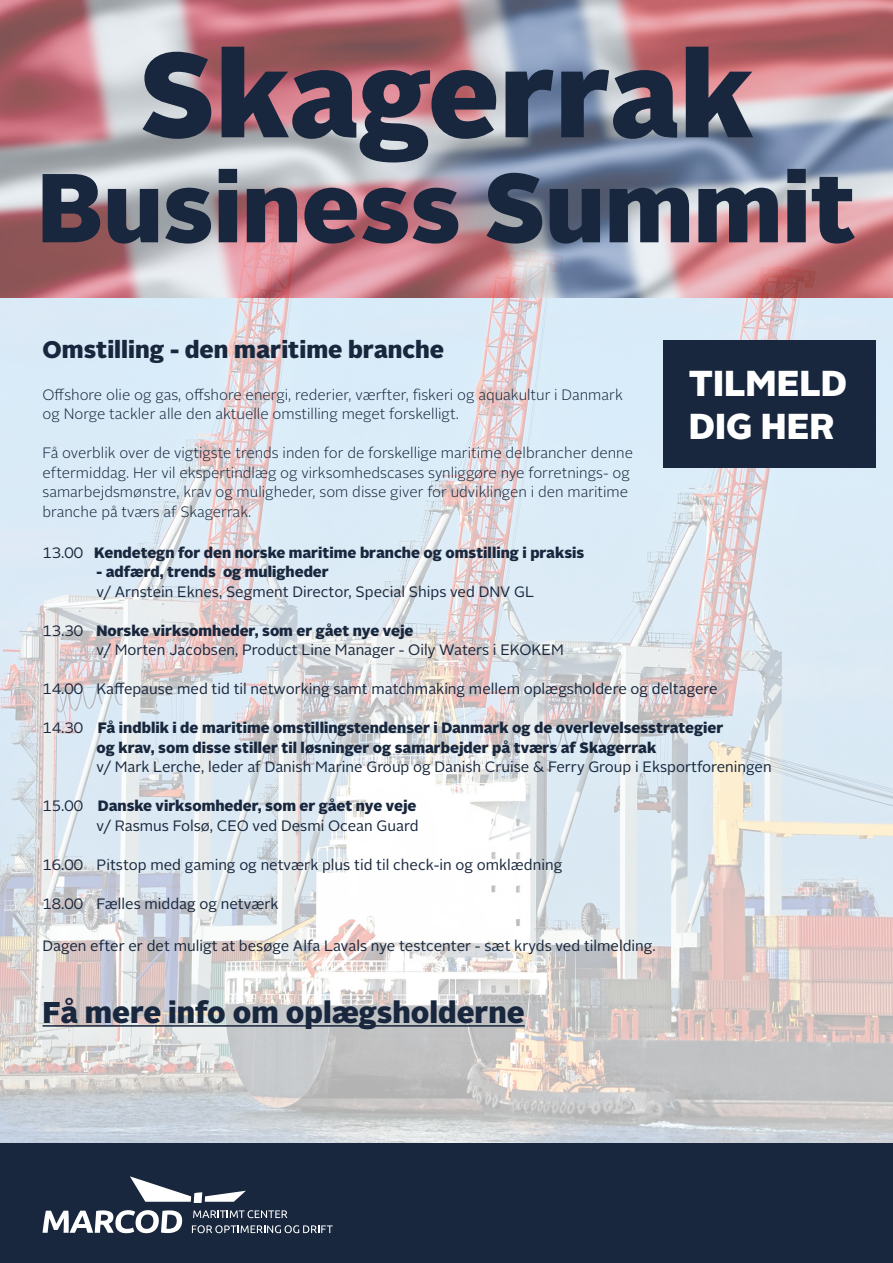
<style>
.page{position:relative;width:893px;height:1263px;background:#fff}
.page>*{position:absolute;margin:0;border:0;box-sizing:border-box;transform-origin:0 0}
.t1{font:900 120px "Alright Sans";color:#18273d}
.t2{font:900 97.5px "Alright Sans";color:#18273d}
.t3{font:900 36px/43.2px "Alright Sans";color:#fff}
.t4{font:900 30px "Alright Sans";color:#18273d}
.t5{font:900 24px "Alright Sans";color:#18273d}
.t6{font:15px/19.5px "Alright Sans";color:#18273d}
.t7{font:300 15px/19.5px "Alright Sans";color:#18273d}
.t8{font:900 15px/19.5px "Alright Sans";color:#18273d}
.s1{font-weight:400}
.s2{font-weight:900}
</style>
<div class="page">
<img style="left:0;top:298px;width:893px;height:846px">
<img style="left:0;top:0;width:893px;height:298px">
<div style="left:0;top:1144px;width:893px;height:119px;background:#18273d"></div>
<svg style="left:192px;top:1225px;width:141px;height:8px"></svg>
<svg style="left:43px;top:1210px;width:139px;height:23px"></svg>
<svg style="left:130px;top:1176px;width:116px;height:27px"></svg>
<svg style="left:193px;top:1210px;width:94px;height:8px"></svg>
<hr style="left:43px;top:1025px;width:482px;height:2px;background:#18273d">
<div style="left:663px;top:340px;width:213px;height:128px;background:#18273d"></div>
<h1 class="t1" style="left:139px;top:9px;width:616px">Skagerrak</h1>
<h2 class="t2" style="left:37px;top:138px;width:820px">Business Summit</h2>
<h3 class="t5" style="left:43px;top:333px;width:403px">Omstilling - den maritime branche</h3>
<p class="t7" style="left:43px;top:385px;width:582px">Offshore olie og gas, offshore energi, rederier, værfter, fiskeri og aquakultur i Danmark og Norge tackler alle den aktuelle omstilling meget forskelligt.</p>
<p class="t7" style="left:43px;top:443px;width:592px">Få overblik over de vigtigste trends inden for de forskellige maritime delbrancher denne eftermiddag. Her vil ekspertindlæg og virksomhedscases synliggøre nye forretnings- og samarbejdsmønstre, krav og muligheder, som disse giver for udviklingen i den maritime branche på tværs af Skagerrak.</p>
<p class="t8" style="left:43px;top:543px;width:543px"><span class="s1">13.00</span> Kendetegn for den norske maritime branche og omstilling i praksis</p>
<p class="t8" style="left:97px;top:562px;width:234px">- adfærd, trends og muligheder</p>
<p class="t6" style="left:97px;top:582px;width:439px">v/ Arnstein Eknes, Segment Director, Special Ships ved DNV GL</p>
<p class="t6" style="left:97px;top:621px;width:469px;text-indent:-54px">13.30 <span class="s2">Norske virksomheder, som er gået nye veje<br></span>v/ Morten Jacobsen, Product Line Manager - Oily Waters i EKOKEM</p>
<p class="t6" style="left:43px;top:680px;width:677px">14.00 Kaffepause med tid til networking samt matchmaking mellem oplægsholdere og deltagere</p>
<p class="t8" style="left:97px;top:718px;width:628px;text-indent:-54px"><span class="s1">14.30</span> Få indblik i de maritime omstillingstendenser i Danmark og de overlevelsesstrategier og krav, som disse stiller til løsninger og samarbejder på tværs af Skagerrak</p>
<p class="t6" style="left:97px;top:758px;width:677px">v/ Mark Lerche, leder af Danish Marine Group og Danish Cruise &amp; Ferry Group i Eksportforeningen</p>
<p class="t6" style="left:43px;top:797px;width:378px;text-align:right">15.00 <span class="s2">Danske virksomheder, som er gået nye veje </span>v/ Rasmus Folsø, CEO ved Desmi Ocean Guard</p>
<p class="t6" style="left:43px;top:855px;width:521px">16.00 Pitstop med gaming og netværk plus tid til check-in og omklædning</p>
<p class="t6" style="left:43px;top:894px;width:238px">18.00 Fælles middag og netværk</p>
<p class="t6" style="left:43px;top:936px;width:615px">Dagen efter er det muligt at besøge Alfa Lavals nye testcenter - sæt kryds ved tilmelding.</p>
<h3 class="t3" style="left:689px;top:362px;width:160px">TILMELD<br>DIG HER</h3>
<h3 class="t4" style="left:43px;top:991px;width:484px">Få mere info om oplægsholderne</h3>
</div>
